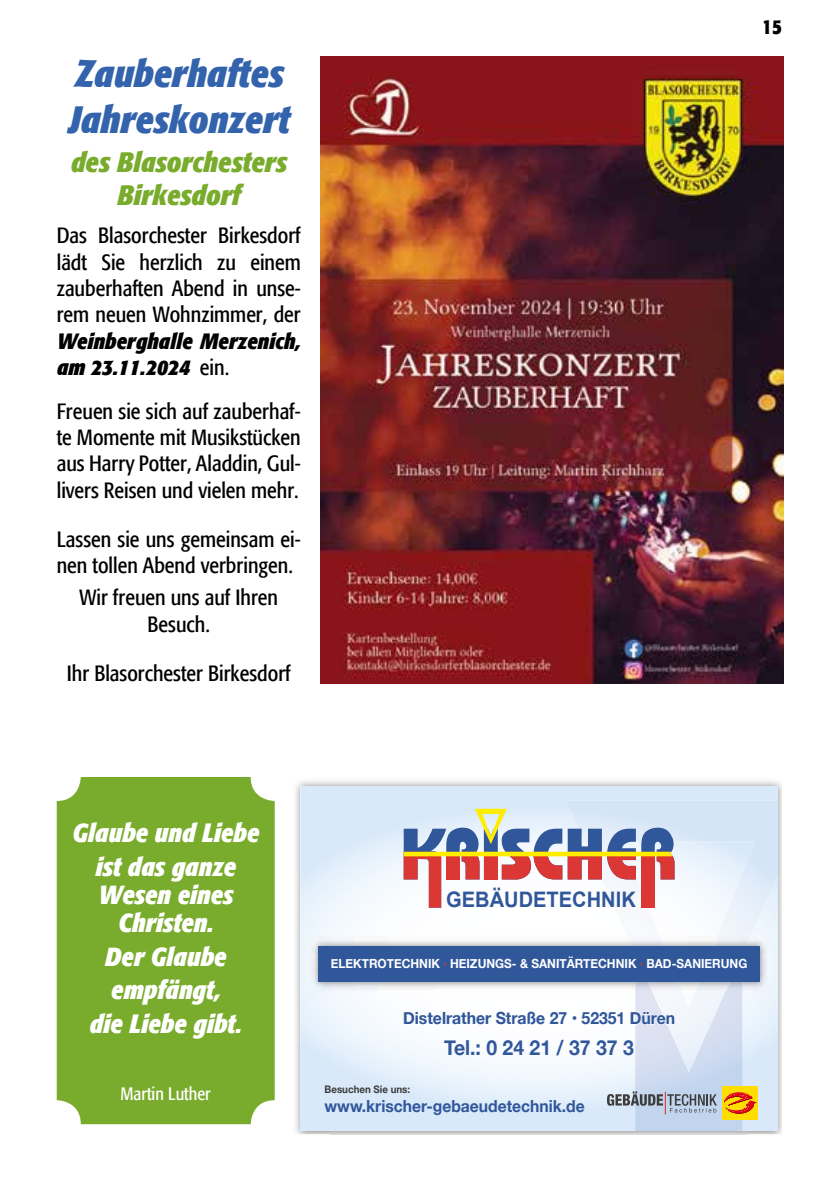
<style>
.page{position:relative;width:840px;height:1191px;background:#fff}
.page>*{position:absolute;margin:0;border:0;box-sizing:border-box;transform-origin:0 0}
.t1{font:italic 700 38px/45.6px "Formata Condensed BQ";color:#3363ac}
.t2{font:italic 700 28px/33.6px "Formata Condensed BQ";color:#79ac2c;text-align:center}
.t3{font:italic 700 26px/33.6px "Formata Condensed BQ";color:#fff;text-align:center}
.t4{font:22px/26.4px "Formata Condensed BQ";color:#000;text-align:justify}
.t5{font:italic 700 22px/26.4px "Formata Condensed BQ";color:#000}
.t6{font:700 21.4px "Arial";color:#31579b;scale:.94 1}
.t7{font:700 20.6px "Helvetica Neue";color:#31579b;scale:.94 1}
.t8{font:700 20px "Formata";color:#000;scale:.85 1}
.t9{font:18px "Formata Condensed BQ";color:#fff}
.t10{font:700 16.8px "Helvetica Neue";color:#31579b;scale:.94 1}
.t11{font:700 16.6px "Helvetica Neue";color:#31579b;scale:.94 1}
.t12{font:700 12.6px "Helvetica Neue";color:#fff;scale:.94 1}
.t13{font:700 10.4px "Helvetica Neue";color:#3c3c3b;scale:.94 1}
.s1{font-weight:400;font-style:normal}
.s2{color:#da3735}
.s3{color:#000}
</style>
<div class="page">
<img style="left:320px;top:57px;width:462px;height:626px">
<img style="left:295px;top:781px;width:486px;height:39px">
<img style="left:295px;top:820px;width:35px;height:314px">
<img style="left:747px;top:820px;width:34px;height:314px">
<img style="left:300px;top:786px;width:477px;height:258px">
<img style="left:300px;top:1044px;width:335px;height:86px">
<div style="left:742px;top:1072px;width:35px;height:58px;background:#d9e9f9"></div>
<img style="left:635px;top:1072px;width:107px;height:58px">
<img style="left:565px;top:800px;width:212px;height:272px">
<svg style="left:403px;top:808px;width:271px;height:99px"></svg>
<img style="left:308px;top:935px;width:461px;height:58px">
<img style="left:626px;top:935px;width:124px;height:58px">
<div style="left:318px;top:946px;width:441px;height:36px;background:#31579b"></div>
<div style="left:721px;top:1086px;width:36px;height:33px;background:#fd0"></div>
<svg style="left:724px;top:1092px;width:32px;height:21px"></svg>
<svg style="left:606px;top:1091px;width:110px;height:23px;background:#a1acbc"></svg>
<svg style="left:403px;top:1010px;width:220px;height:16px"></svg>
<svg style="left:629px;top:1011px;width:46px;height:14px"></svg>
<div style="left:57px;top:777px;width:217px;height:347px;background:#79ac2c;border-radius:24px"></div>
<h1 class="t1" style="left:68px;top:51px;width:223px">Zauberhaftes<br>Jahreskonzert</h1>
<p class="t2" style="left:71px;top:145px;width:217px">des Blasorchesters<br>Birkesdorf</p>
<p class="t4" style="left:57px;top:222px;width:245px">Das Blasorchester Birkesdorf lädt Sie herzlich zu einem zauberhaften Abend in unse&shy;rem neuen Wohnzimmer, der</p>
<p class="t5" style="left:57px;top:328px;width:245px">Weinberghalle Merzenich, am 23.11.2024 <span class="s1">ein.</span></p>
<p class="t4" style="left:57px;top:398px;width:245px">Freuen sie sich auf zauberhaf&shy;te Momente mit Musikstücken aus Harry Potter, Aladdin, Gul&shy;livers Reisen und vielen mehr.</p>
<p class="t4" style="left:57px;top:526px;width:245px">Lassen sie uns gemeinsam ei&shy;nen tollen Abend verbringen.</p>
<p class="t4" style="left:79px;top:585px;width:200px;text-align:center">Wir freuen uns auf Ihren<br>Besuch.</p>
<p class="t4" style="left:67px;top:660px;width:225px">Ihr Blasorchester Birkesdorf</p>
<p class="t8" style="left:761px;top:15px;width:25px">15</p>
<p class="t3" style="left:72px;top:816px;width:188px">Glaube und Liebe ist das ganze</p>
<p class="t3" style="left:98px;top:880px;width:136px;line-height:28px">Wesen eines<br>Christen.</p>
<p class="t3" style="left:89px;top:939px;width:154px">Der Glaube empfängt,<br>die Liebe gibt.</p>
<p class="t9" style="left:120px;top:1083px;width:92px">Martin Luther</p>
<p class="t6" style="left:446px;top:885px;width:203px">GEBÄUDETECHNIK</p>
<p class="t12" style="left:330px;top:953px;width:444px">ELEKTROTECHNIK <span class="s2">·</span> HEIZUNGS- &amp; SANITÄRTECHNIK <span class="s2">·</span> BAD-SANIERUNG</p>
<p class="t10" style="left:403px;top:1005px;width:290px">Distelrather Straße 27 <span class="s3">•</span> 52351 Düren</p>
<p class="t7" style="left:444px;top:1031px;width:203px">Tel.: 0 24 21 / 37 37 3</p>
<p class="t13" style="left:324px;top:1081px;width:93px">Besuchen Sie uns:</p>
<p class="t11" style="left:324px;top:1092px;width:278px">www.krischer-gebaeudetechnik.de</p>
</div>
